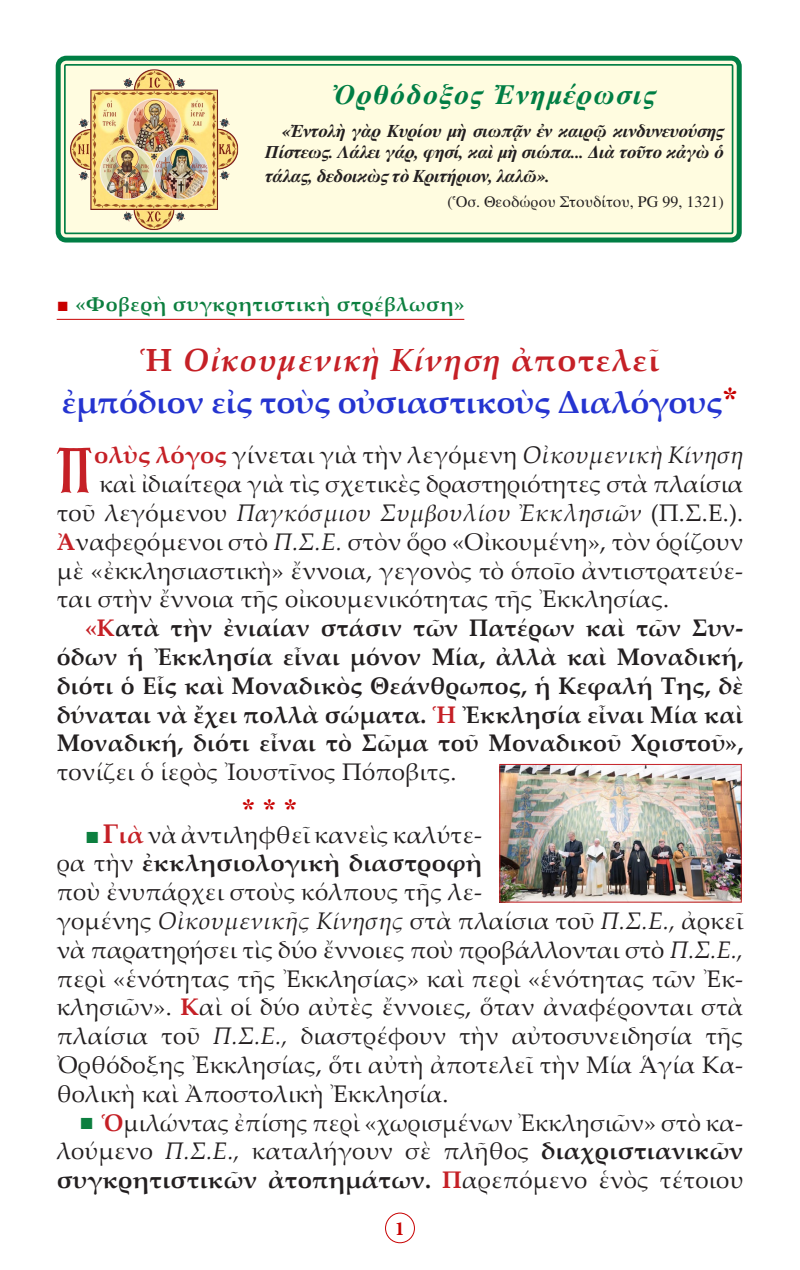
<style>
.page{position:relative;width:800px;height:1270px;background:#fff}
.page>*{position:absolute;margin:0;border:0;box-sizing:border-box;transform-origin:0 0}
.t1{font:65px "BYZIMAK";color:#c52026}
.t2{font:700 32px "Palatino Linotype";letter-spacing:-.01em;color:#2534d0}
.t3{font:italic 700 32px "Palatino Linotype";letter-spacing:.04em;color:#c52026}
.t4{font:italic 700 28px "CTOS Times Pro";letter-spacing:.05em;color:#007e44}
.Asteriskoi{font:28px "CTOS New Times Bold Test 1";color:#c80000}
.t5{font:24px/28.8px "Palatino Linotype";letter-spacing:.01em;color:#231f20;text-align:justify}
.t6{font:700 24px/28.8px "Palatino Linotype";letter-spacing:.01em;color:#231f20;text-align:justify}
.t7{font:700 20px "Palatino Linotype";letter-spacing:.03em;color:#0c7f3f}
.t8{font:700 20px "Minion Pro";color:#c80000}
.t9{font:italic 700 18px/21.6px "CTOS Times Pro";letter-spacing:-.02em;color:#231f20;text-align:right}
.t10{font:16px "CTOS Times Pro";color:#231f20}
.s1{font-family:"CTOS New Times Roman Test 1";font-weight:400;color:#c80000}
.s2{font-style:normal}
.s3{font-family:"CTOS New Times Bold Test 1";font-weight:400;color:#c80000}
.s4{font-weight:700;color:#c52026}
.s5{font-style:italic}
.s6{color:#c52026}
.s7{font-weight:400}
.s8{font-family:"CTOS New Times Roman Test 1";color:#0c7f3f}
.s9{font-weight:700;font-size:27px;color:#c52026}
.s10{font-weight:700}
</style>
<div class="page">
<div style="left:385px;top:1213px;width:30px;height:30px;border:1px solid #c80000;border-radius:50%"></div>
<hr style="left:57px;top:319px;width:407px;height:1px;background:#c80000">
<div style="left:61px;top:61px;width:676px;height:177px;background:#fffce0;border-radius:6px"></div>
<div style="left:56px;top:56px;width:686px;height:187px;border:5px solid #007e44;border-radius:8px"></div>
<div style="left:64px;top:64px;width:669px;height:170px;border:2px solid #007e44;border-radius:2px"></div>
<img style="left:70px;top:69px;width:169px;height:161px">
<img style="left:501px;top:766px;width:239px;height:135px">
<div style="left:499px;top:764px;width:243px;height:139px;border:1px solid #c52026"></div>
<p class="t4" style="left:333px;top:78px;width:324px">Ὀρθόδοξος Ἐνημέρωσις</p>
<p class="t9" style="left:265px;top:120px;width:460px">«Ἐντολὴ γὰρ Κυρίου μὴ σιωπᾷν ἐν καιρῷ κινδυνευούσης<br>Πίστεως. Λάλει γάρ, φησί, καὶ μὴ σιώπα... Διὰ τοῦτο κἀγὼ ὁ</p>
<p class="t9" style="left:265px;top:165px;width:286px">τάλας, δεδοικὼς τὸ Κριτήριον, λαλῶ».</p>
<p class="t10" style="left:447px;top:193px;width:278px">(Ὁσ. Θεοδώρου Στουδίτου, PG 99, 1321)</p>
<p class="t7" style="left:57px;top:290px;width:409px"><span class="s1">■</span> «Φοβερὴ συγκρητιστικὴ στρέβλωση»</p>
<p class="t3" style="left:141px;top:338px;width:520px"><span class="s2">Ἡ</span> Οἰκουμενικὴ Κίνηση <span class="s2">ἀποτελεῖ</span></p>
<p class="t2" style="left:62px;top:379px;width:678px">ἐμπόδιον εἰς τοὺς οὐσιαστικοὺς Διαλόγους<span class="s3">*</span></p>
<p class="t1" style="left:56px;top:431px;width:38px">Π</p>
<p class="t5" style="left:94px;top:440px;width:651px"><span class="s4">ολὺς λόγος</span> γίνεται γιὰ τὴν λεγόμενη <span class="s5">Οἰκουμενικὴ Κίνηση</span></p>
<p class="t5" style="left:57px;top:469px;width:688px;text-indent:43px">καὶ ἰδιαίτερα γιὰ τὶς σχετικὲς δραστηριότητες στὰ πλαίσια τοῦ λεγόμενου <span class="s5">Παγκόσμιου Συμβουλίου Ἐκκλησιῶν</span> (Π.Σ.Ε.).<br><span class="s4">Ἀ</span>ναφερόμενοι στὸ <span class="s5">Π.Σ.Ε.</span> στὸν ὅρο «Οἰκουμένη», τὸν ὁρίζουν μὲ «ἐκκλησιαστικὴ» ἔννοια, γεγονὸς τὸ ὁποῖο ἀντιστρατεύε&shy;ται στὴν ἔννοια τῆς οἰκουμενικότητας τῆς Ἐκκλησίας.</p>
<p class="t6" style="left:57px;top:613px;width:688px;text-indent:28px"><span class="s6">«Κ</span>ατὰ τὴν ἐνιαίαν στάσιν τῶν Πατέρων καὶ τῶν Συν&shy;όδων ἡ Ἐκκλησία εἶναι μόνον Μία, ἀλλὰ καὶ Μοναδική, διότι ὁ Εἷς καὶ Μοναδικὸς Θεάνθρωπος, ἡ Κεφαλή Της, δὲ δύναται νὰ ἔχει πολλὰ σώματα. <span class="s6">Ἡ</span> Ἐκκλησία εἶναι Μία καὶ Μοναδική, διότι εἶναι τὸ Σῶμα τοῦ Μοναδικοῦ Χριστοῦ», <span class="s7">τονίζει ὁ ἱερὸς Ἰουστῖνος Πόποβιτς.</span></p>
<p class="Asteriskoi" style="left:241px;top:793px;width:57px">* * *</p>
<p class="t5" style="left:57px;top:819px;width:427px;text-indent:28px"><span class="s8">■</span><span class="s9">Γ</span><span class="s4">ιὰ</span> νὰ ἀντιληφθεῖ κανεὶς καλύτε&shy;ρα τὴν <span class="s10">ἐκκλησιολογικὴ διαστροφὴ </span>ποὺ ἐνυπάρχει στοὺς κόλπους τῆς λε-</p>
<p class="t5" style="left:57px;top:906px;width:688px">γομένης <span class="s5">Οἰκουμενικῆς Κίνησης</span> στὰ πλαίσια τοῦ <span class="s5">Π.Σ.Ε.,</span> ἀρκεῖ νὰ παρατηρήσει τὶς δύο ἔννοιες ποὺ προβάλλονται στὸ <span class="s5">Π.Σ.Ε., </span>περὶ «ἑνότητας τῆς Ἐκκλησίας» καὶ περὶ «ἑνότητας τῶν Ἐκ&shy;κλησιῶν». <span class="s4">Κ</span>αὶ οἱ δύο αὐτὲς ἔννοιες, ὅταν ἀναφέρονται στὰ πλαίσια τοῦ <span class="s5">Π.Σ.Ε.,</span> διαστρέφουν τὴν αὐτοσυνειδησία τῆς Ὀρθόδοξης Ἐκκλησίας, ὅτι αὐτὴ ἀποτελεῖ τὴν Μία Ἁγία Κα&shy;θολικὴ καὶ Ἀποστολικὴ Ἐκκλησία.</p>
<p class="t5" style="left:57px;top:1107px;width:688px;text-indent:23px"><span class="s8">■</span> <span class="s4">Ὁ</span>μιλώντας ἐπίσης περὶ «χωρισμένων Ἐκκλησιῶν» στὸ κα&shy;λούμενο <span class="s5">Π.Σ.Ε.,</span> καταλήγουν σὲ πλῆθος <span class="s10">διαχριστιανικῶν συγκρητιστικῶν ἀτοπημάτων.</span> <span class="s4">Π</span>αρεπόμενο ἑνὸς τέτοιου</p>
<p class="t8" style="left:395px;top:1214px;width:11px">1</p>
</div>
